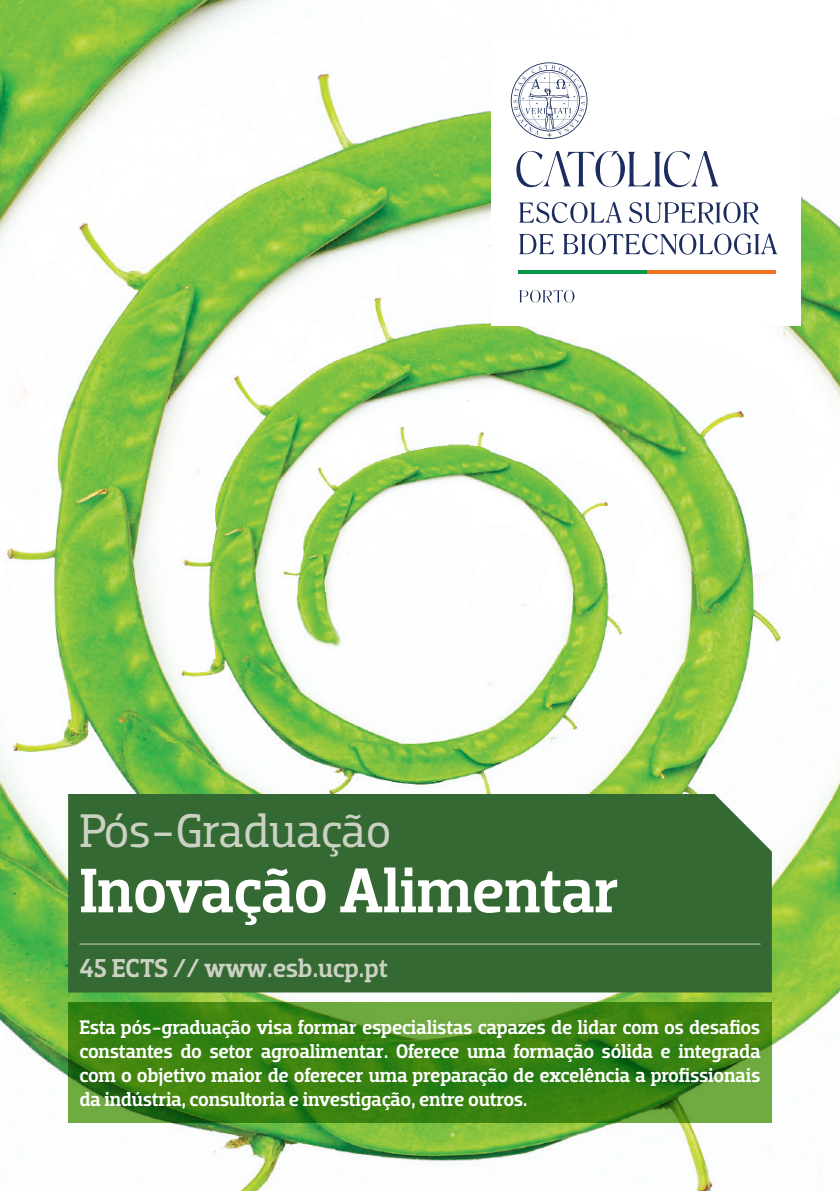
<style>
.page{position:relative;width:840px;height:1191px;background:#fff}
.page>*{position:absolute;margin:0;border:0;box-sizing:border-box;transform-origin:0 0}
.t1{font:500 64px "Dobra Slab";letter-spacing:-.01em;color:#fff}
.t2{font:48px "Dobra Slab";letter-spacing:-.015em;color:#cbd2c3}
.t3{font:500 26.4px "Dobra Slab";letter-spacing:-.015em;color:#cbd2c3}
.t4{font:500 20px/24px "Dobra Slab";letter-spacing:-.01em;color:#fff;text-align:justify}
</style>
<div class="page">
<img style="left:0;top:0;width:839px;height:1191px">
<svg style="left:68px;top:1002px;width:703px;height:121px;background:#3f8618"></svg>
<div style="left:68px;top:794px;width:703px;height:198px;background:#356933"></div>
<hr style="left:79px;top:943px;width:681px;height:1px;background:#cbd2c3">
<div style="left:490px;top:40px;width:309px;height:286px;background:#fff"></div>
<svg style="left:516px;top:151px;width:202px;height:36px"></svg>
<svg style="left:519px;top:202px;width:102px;height:21px"></svg>
<svg style="left:629px;top:202px;width:129px;height:23px"></svg>
<svg style="left:519px;top:234px;width:34px;height:20px"></svg>
<svg style="left:563px;top:234px;width:213px;height:21px"></svg>
<svg style="left:510px;top:62px;width:77px;height:77px"></svg>
<svg style="left:519px;top:290px;width:55px;height:13px"></svg>
<hr style="left:518px;top:270px;width:128px;height:3px;background:#00954a">
<hr style="left:646px;top:270px;width:129px;height:3px;background:#f47321">
<h2 class="t2" style="left:79px;top:803px;width:313px">Pós-Graduação</h2>
<h1 class="t1" style="left:79px;top:853px;width:541px">Inovação Alimentar</h1>
<h3 class="t3" style="left:79px;top:953px;width:310px">45 ECTS // www.esb.ucp.pt</h3>
<p class="t4" style="left:79px;top:1015px;width:682px">Esta pós-graduação visa formar especialistas capazes de lidar com os desafios constantes do setor agroalimentar. Oferece uma formação sólida e integrada com o objetivo maior de oferecer uma preparação de excelência a profissionais da indústria, consultoria e investigação, entre outros.</p>
</div>
